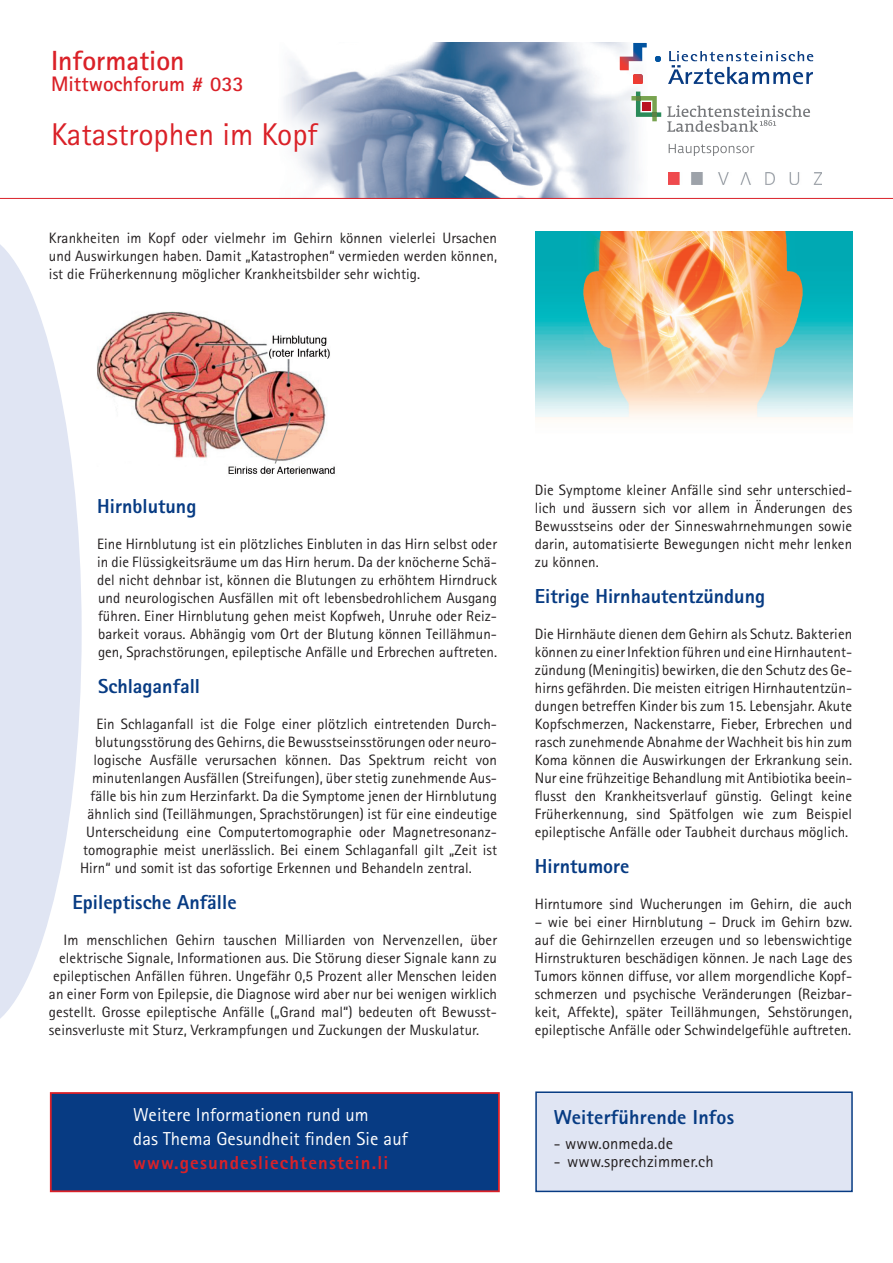
<style>
.page{position:relative;width:893px;height:1263px;background:#fff}
.page>*{position:absolute;margin:0;border:0;box-sizing:border-box;transform-origin:0 0}
.t1{font:31.5px "Rotis Sans Serif";color:#da2128}
.t2{font:700 27.75px "Rotis Polnisch";color:#da2128}
.t3{font:700 21px "Rotis Polnisch";color:#da2128}
.t4{font:800 20.25px "Rotis Sans Serif";color:#073b83}
.t5{font:18.75px/24px "Rotis Sans Serif";letter-spacing:.005em;color:#fff}
.t6{font:800 18.75px "Rotis Sans Serif";letter-spacing:.06em;color:#da2128}
.t7{font:16.5px "Rotis Sans Serif";letter-spacing:.01em;color:#231f20}
.t8{font:15px/18px "Rotis Sans Serif";letter-spacing:.005em;color:#231f20;text-align:justify}
</style>
<div class="page">
<img style="left:535px;top:231px;width:318px;height:188px">
<img style="left:278px;top:43px;width:370px;height:155px">
<div style="left:33px;top:18px;width:326px;height:160px;background:#fff"></div>
<div style="left:605px;top:29px;width:223px;height:72px;background:#fff"></div>
<svg style="left:656px;top:57px;width:4px;height:4px"></svg>
<svg style="left:620px;top:43px;width:27px;height:41px"></svg>
<svg style="left:668px;top:51px;width:145px;height:33px"></svg>
<svg style="left:667px;top:105px;width:143px;height:27px"></svg>
<svg style="left:631px;top:92px;width:30px;height:29px"></svg>
<svg style="left:669px;top:144px;width:85px;height:12px"></svg>
<svg style="left:0;top:244px;width:82px;height:775px;fill:#e0e5f3"></svg>
<img style="left:669px;top:173px;width:153px;height:11px">
<div style="left:51px;top:1093px;width:448px;height:98px;background:#073b83"></div>
<div style="left:50px;top:1092px;width:450px;height:100px;border:2px solid #da2128"></div>
<hr style="left:0;top:198px;width:893px;height:1px;background:#da2128">
<div style="left:536px;top:1092px;width:316px;height:99px;background:#e0e5f3"></div>
<div style="left:535px;top:1091px;width:318px;height:101px;border:2px solid #073b83"></div>
<img style="left:74px;top:295px;width:261px;height:187px">
<h2 class="t2" style="left:51px;top:43px;width:135px">Information</h2>
<h3 class="t3" style="left:51px;top:70px;width:194px">Mittwochforum # 033</h3>
<h1 class="t1" style="left:51px;top:115px;width:268px">Katastrophen im Kopf</h1>
<p class="t8" style="left:49px;top:228px;width:450px">Krankheiten im Kopf oder vielmehr im Gehirn können vielerlei Ursachen und Auswirkungen haben. Damit „Katastrophen“ vermieden werden können, ist die Früherkennung möglicher Krankheitsbilder sehr wichtig.</p>
<h3 class="t4" style="left:97px;top:493px;width:101px">Hirnblutung</h3>
<p class="t8" style="left:97px;top:534px;width:401px">Eine Hirnblutung ist ein plötzliches Einbluten in das Hirn selbst oder in die Flüssigkeitsräume um das Hirn herum. Da der knöcherne Schä&shy;del nicht dehnbar ist, können die Blutungen zu erhöhtem Hirndruck und neurologischen Ausfällen mit oft lebensbedrohlichem Ausgang führen. Einer Hirnblutung gehen meist Kopfweh, Unruhe oder Reiz&shy;barkeit voraus. Abhängig vom Ort der Blutung können Teillähmun&shy;gen, Sprachstörungen, epileptische Anfälle und Erbrechen auftreten.</p>
<h3 class="t4" style="left:98px;top:673px;width:104px">Schlaganfall</h3>
<p class="t8" style="left:97px;top:714px;width:402px">Ein Schlaganfall ist die Folge einer plötzlich eintretenden Durch-</p>
<p class="t8" style="left:95px;top:732px;width:403px">blutungsstörung des Gehirns, die Bewusstseinsstörungen oder neuro-</p>
<p class="t8" style="left:94px;top:750px;width:405px">logische Ausfälle verursachen können. Das Spektrum reicht von</p>
<p class="t8" style="left:92px;top:768px;width:406px">minutenlangen Ausfällen (Streifungen), über stetig zunehmende Aus-</p>
<p class="t8" style="left:91px;top:786px;width:408px">fälle bis hin zum Herzinfarkt. Da die Symptome jenen der Hirnblutung</p>
<p class="t8" style="left:88px;top:804px;width:411px">ähnlich sind (Teillähmungen, Sprachstörungen) ist für eine eindeutige</p>
<p class="t8" style="left:86px;top:822px;width:412px">Unterscheidung eine Computertomographie oder Magnetresonanz-</p>
<p class="t8" style="left:83px;top:840px;width:415px">tomographie meist unerlässlich. Bei einem Schlaganfall gilt „Zeit ist</p>
<p class="t8" style="left:80px;top:858px;width:393px">Hirn“ und somit ist das sofortige Erkennen und Behandeln zentral.</p>
<h3 class="t4" style="left:73px;top:889px;width:166px">Epileptische Anfälle</h3>
<p class="t8" style="left:64px;top:930px;width:435px">Im menschlichen Gehirn tauschen Milliarden von Nervenzellen, über</p>
<p class="t8" style="left:59px;top:948px;width:439px">elektri-sche Signale, Informationen aus. Die Störung dieser Signale kann zu</p>
<p class="t8" style="left:53px;top:966px;width:446px">epileptischen Anfällen führen. Ungefähr 0,5 Prozent aller Menschen leiden</p>
<p class="t8" style="left:49px;top:984px;width:450px">an einer Form von Epilepsie, die Diagnose wird aber nur bei wenigen wirklich</p>
<p class="t8" style="left:49px;top:1002px;width:450px">gestellt. Grosse epileptische Anfälle („Grand mal“) bedeuten oft Bewusst-</p>
<p class="t8" style="left:49px;top:1020px;width:432px">seinsverluste mit Sturz, Verkrampfungen und Zuckungen der Muskulatur.</p>
<p class="t5" style="left:133px;top:1103px;width:276px">Weitere Informationen rund um<br>das Thema Gesundheit finden Sie auf</p>
<p class="t6" style="left:133px;top:1151px;width:257px">www.gesundesliechtenstein.li</p>
<p class="t8" style="left:535px;top:480px;width:319px">Die Symptome kleiner Anfälle sind sehr unterschied&shy;lich und äussern sich vor allem in Änderungen des Bewusstseins oder der Sinneswahrnehmungen sowie darin, automatisierte Bewegungen nicht mehr lenken zu können.</p>
<h3 class="t4" style="left:535px;top:583px;width:232px">Eitrige Hirnhautentzündung</h3>
<p class="t8" style="left:535px;top:624px;width:319px;text-align:left">Die Hirnhäute dienen dem Gehirn als Schutz. Bakterien können zu einer Infektion führen und eine Hirnhautent&shy;zündung (Meningitis) bewirken, die den Schutz des Ge&shy;hirns gefährden. Die meisten eitrigen Hirnhautentzün&shy;dungen betreffen Kinder bis zum 15. Lebensjahr. Akute Kopfschmerzen, Nackenstarre, Fieber, Erbrechen und rasch zunehmende Abnahme der Wachheit bis hin zum Koma können die Auswirkungen der Erkrankung sein.<br>Nur eine frühzeitige Behandlung mit Antibiotika beein&shy;flusst den Krankheitsverlauf günstig. Gelingt keine Früherkennung, sind Spätfolgen wie zum Beispiel epileptische Anfälle oder Taubheit durchaus möglich.</p>
<h3 class="t4" style="left:535px;top:853px;width:96px">Hirntumore</h3>
<p class="t8" style="left:535px;top:894px;width:319px">Hirntumore sind Wucherungen im Gehirn, die auch</p>
<p class="t8" style="left:535px;top:912px;width:319px">– wie bei einer Hirnblutung – Druck im Gehirn bzw. auf die Gehirnzellen erzeugen und so lebenswichtige Hirnstrukturen beschädigen können. Je nach Lage des Tumors können diffuse, vor allem morgendliche Kopf&shy;schmerzen und psychische Veränderungen (Reizbar&shy;keit, Affekte), später Teillähmungen, Sehstörungen, epileptische Anfälle oder Schwindelgefühle auftreten.</p>
<h3 class="t4" style="left:554px;top:1104px;width:182px">Weiterführende Infos</h3>
<p class="t7" style="left:554px;top:1134px;width:121px">- www.onmeda.de</p>
<p class="t7" style="left:554px;top:1152px;width:162px">- www.sprechzimmer.ch</p>
</div>
